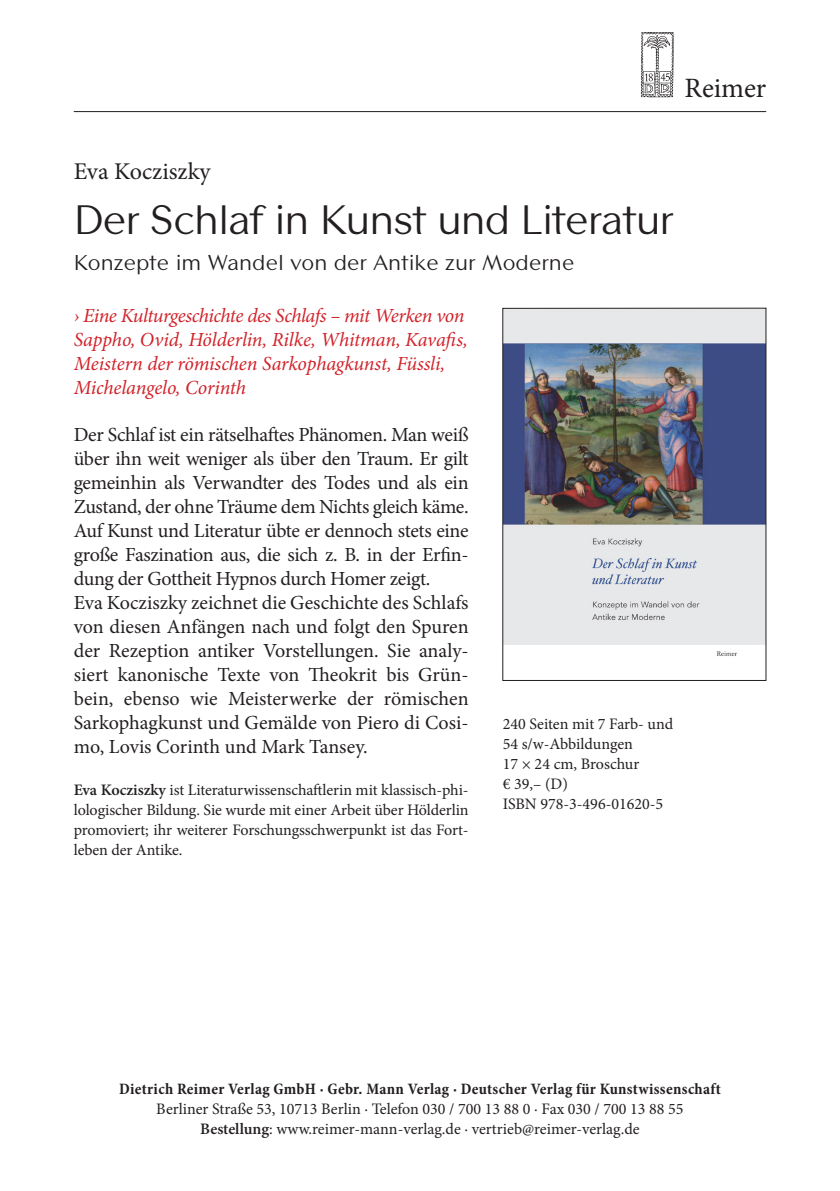
<style>
.page{position:relative;width:840px;height:1191px;background:#fff}
.page>*{position:absolute;margin:0;border:0;box-sizing:border-box;transform-origin:0 0}
.t1{font:42px "Contax Sans 55";letter-spacing:-.025em;color:#231f20}
.t2{font:28px "Minion Pro";letter-spacing:-.005em;color:#231f20}
.t3{font:24px "Minion Pro";color:#231f20}
.t4{font:22px "Contax Sans 55";color:#231f20}
.t5{font:20px/24px "Minion Pro";letter-spacing:-.01em;color:#231f20}
.t6{font:italic 20px/24px "Minion Pro";letter-spacing:-.015em;color:#d1232a}
.t7{font:16px/20px "Minion Pro";color:#231f20;text-align:justify}
.t8{font:700 condensed 16px "Minion Pro";letter-spacing:.02em;color:#231f20}
.s1{font-weight:600}
</style>
<div class="page">
<hr style="left:74px;top:111px;width:691px;height:1px;background:#231f20">
<img style="left:641px;top:32px;width:33px;height:66px">
<img style="left:504px;top:310px;width:259px;height:346px">
<h2 class="t2" style="left:684px;top:69px;width:83px">Reimer</h2>
<p class="t3" style="left:74px;top:155px;width:138px">Eva Kocziszky</p>
<h1 class="t1" style="left:74px;top:193px;width:601px">Der Schlaf in Kunst und Literatur</h1>
<p class="t4" style="left:74px;top:248px;width:502px">Konzepte im Wandel von der Antike zur Moderne</p>
<p class="t6" style="left:74px;top:303px;width:395px">› Eine Kulturgeschichte des Schlafs – mit Werken von Sappho, Ovid, Hölderlin, Rilke, Whitman, Kavafis, Meistern der römischen Sarkophagkunst, Füssli, Michelangelo, Corinth</p>
<p class="t5" style="left:74px;top:422px;width:396px">Der Schlaf ist ein rätselhaftes Phänomen. Man weiß über ihn weit weniger als über den Traum. Er gilt gemeinhin als Verwandter des Todes und als ein Zustand, der ohne Träume dem Nichts gleich käme.<br>Auf Kunst und Literatur übte er dennoch stets eine große Faszination aus, die sich z. B. in der Erfin&shy;dung der Gottheit Hypnos durch Homer zeigt.<br>Eva Kocziszky zeichnet die Geschichte des Schlafs von diesen Anfängen nach und folgt den Spuren der Rezeption antiker Vorstellungen. Sie analy&shy;siert kanonische Texte von Theokrit bis Grün&shy;bein, ebenso wie Meisterwerke der römischen Sarkophagkunst und Gemälde von Piero di Cosi&shy;mo, Lovis Corinth und Mark Tansey.</p>
<p class="t7" style="left:74px;top:780px;width:396px"><span class="s1">Eva Kocziszky</span> ist Literaturwissenschaftlerin mit klassisch-phi&shy;lologischer Bildung. Sie wurde mit einer Arbeit über Hölderlin promoviert; ihr weiterer Forschungsschwerpunkt ist das Fort&shy;leben der Antike.</p>
<p class="t7" style="left:502px;top:714px;width:172px;text-align:left">240 Seiten mit 7 Farb- und<br>54 s/w-Abbildungen<br>17 × 24 cm, Broschur<br>€ 39,– (D)<br>ISBN 978-3-496-01620-5</p>
<p class="t8" style="left:119px;top:1078px;width:602px">Dietrich Reimer Verlag GmbH · Gebr. Mann Verlag · Deutscher Verlag für Kunstwissenschaft</p>
<p class="t7" style="left:156px;top:1099px;width:528px;text-align:center">Berliner Straße 53, 10713 Berlin · Telefon 030 / 700 13 88 0 · Fax 030 / 700 13 88 55<br><span class="s1">Bestellung</span>: www.reimer-mann-verlag.de · vertrieb@reimer-verlag.de</p>
</div>
